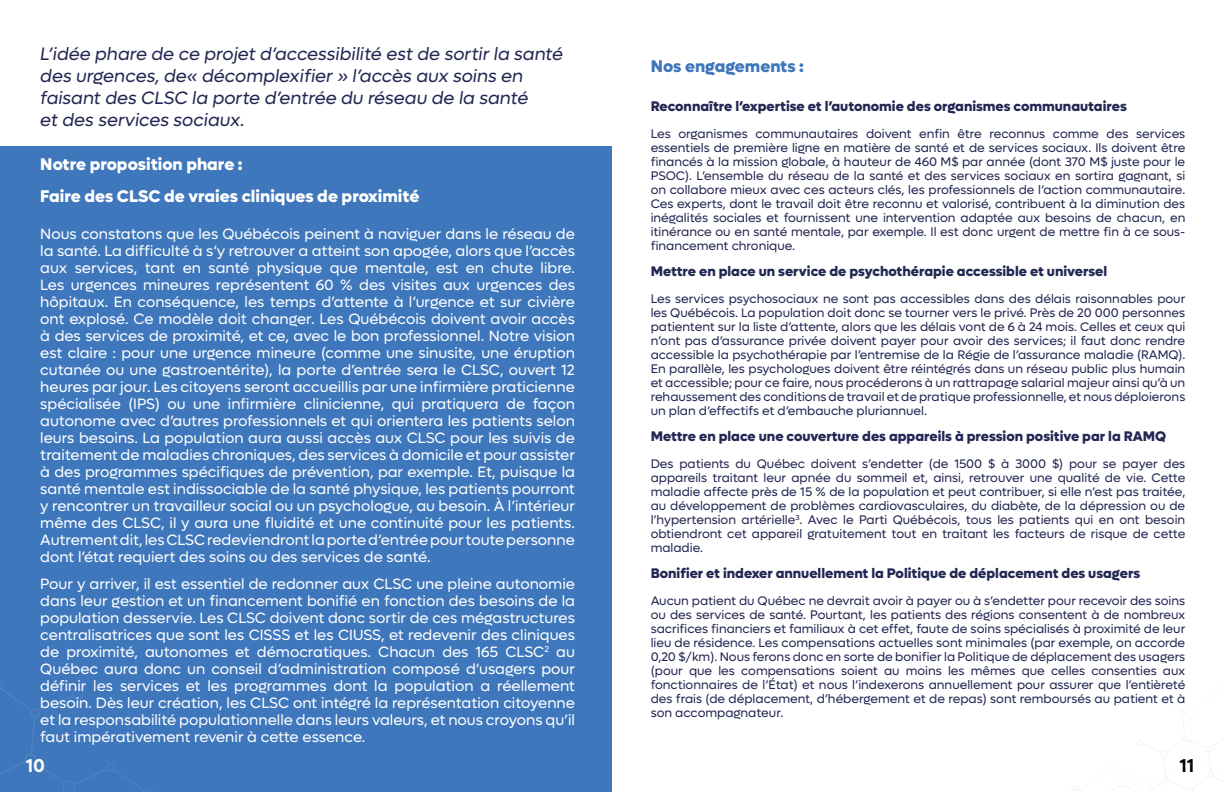
<style>
.page{position:relative;width:1224px;height:792px;background:#fff}
.page>*{position:absolute;margin:0;border:0;box-sizing:border-box;transform-origin:0 0}
.t1{font:600 18.7px "Lufga";color:#fff}
.t2{font:600 18.7px "Lufga";color:#000}
.t3{font:italic 18px/22px "Lufga";color:#222753}
.t4{font:800 17px/32px "Lufga";color:#fff}
.t5{font:800 17px "Lufga";color:#3e77bc}
.t6{font:15px/17px "Lufga";color:#fff;text-align:justify}
.t7{font:800 14px "Lufga";color:#222753}
.t8{font:12.5px/14px "Lufga";color:#222753;text-align:justify}
</style>
<div class="page">
<div style="left:0;top:146px;width:612px;height:646px;background:#3e77bc"></div>
<svg style="left:1073px;top:710px;width:151px;height:82px"></svg>
<svg style="left:0;top:681px;width:154px;height:111px"></svg>
<h2 class="t3" style="left:40px;top:43px;width:524px">L’idée phare de ce projet d’accessibilité est de sortir la santé des urgences, de« décomplexifier » l’accès aux soins en faisant des CLSC la porte d’entrée du réseau de la santé<br>et des services sociaux.</h2>
<h3 class="t4" style="left:40px;top:148px;width:381px">Notre proposition phare :<br>Faire des CLSC de vraies cliniques de proximité</h3>
<p class="t6" style="left:40px;top:225px;width:536px">Nous constatons que les Québécois peinent à naviguer dans le réseau de la santé. La difficulté à s’y retrouver a atteint son apogée, alors que l’accès aux services, tant en santé physique que mentale, est en chute libre.<br>Les urgences mineures représentent 60 % des visites aux urgences des hôpitaux. En conséquence, les temps d’attente à l’urgence et sur civière ont explosé. Ce modèle doit changer. Les Québécois doivent avoir accès à des services de proximité, et ce, avec le bon professionnel. Notre vision est claire : pour une urgence mineure (comme une sinusite, une éruption cutanée ou une gastroentérite), la porte d’entrée sera le CLSC, ouvert 12 heures par jour. Les citoyens seront accueillis par une infirmière praticienne spécialisée (IPS) ou une infirmière clinicienne, qui pratiquera de façon autonome avec d’autres professionnels et qui orientera les patients selon leurs besoins. La population aura aussi accès aux CLSC pour les suivis de traitement de maladies chroniques, des services à domicile et pour assister à des programmes spécifiques de prévention, par exemple. Et, puisque la santé mentale est indissociable de la santé physique, les patients pourront y rencontrer un travailleur social ou un psychologue, au besoin. À l’intérieur même des CLSC, il y aura une fluidité et une continuité pour les patients.<br>Autrement dit, les CLSC redeviendront la porte d’entrée pour toute personne dont l’état requiert des soins ou des services de santé.</p>
<p class="t6" style="left:40px;top:575px;width:536px">Pour y arriver, il est essentiel de redonner aux CLSC une pleine autonomie dans leur gestion et un financement bonifié en fonction des besoins de la population desservie. Les CLSC doivent donc sortir de ces mégastructures centralisatrices que sont les CISSS et les CIUSS, et redevenir des cliniques de proximité, autonomes et démocratiques. Chacun des 165 CLSC<sup>2</sup> au Québec aura donc un conseil d’administration composé d’usagers pour définir les services et les programmes dont la population a réellement besoin. Dès leur création, les CLSC ont intégré la représentation citoyenne et la responsabilité populationnelle dans leurs valeurs, et nous croyons qu’il faut impérativement revenir à cette essence.</p>
<h3 class="t5" style="left:651px;top:56px;width:155px">Nos engagements :</h3>
<p class="t7" style="left:651px;top:98px;width:478px">Reconnaître l’expertise et l’autonomie des organismes communautaires</p>
<p class="t8" style="left:651px;top:127px;width:536px">Les organismes communautaires doivent enfin être reconnus comme des services essentiels de première ligne en matière de santé et de services sociaux. Ils doivent être financés à la mission globale, à hauteur de 460 M$ par année (dont 370 M$ juste pour le PSOC). L’ensemble du réseau de la santé et des services sociaux en sortira gagnant, si on collabore mieux avec ces acteurs clés, les professionnels de l’action communautaire.<br>Ces experts, dont le travail doit être reconnu et valorisé, contribuent à la diminution des inégalités sociales et fournissent une intervention adaptée aux besoins de chacun, en itinérance ou en santé mentale, par exemple. Il est donc urgent de mettre fin à ce sous&shy;financement chronique.</p>
<p class="t7" style="left:651px;top:263px;width:458px">Mettre en place un service de psychothérapie accessible et universel</p>
<p class="t8" style="left:651px;top:292px;width:536px">Les services psychosociaux ne sont pas accessibles dans des délais raisonnables pour les Québécois. La population doit donc se tourner vers le privé. Près de 20 000 personnes patientent sur la liste d’attente, alors que les délais vont de 6 à 24 mois. Celles et ceux qui n’ont pas d’assurance privée doivent payer pour avoir des services; il faut donc rendre accessible la psychothérapie par l’entremise de la Régie de l’assurance maladie (RAMQ).<br>En parallèle, les psychologues doivent être réintégrés dans un réseau public plus humain et accessible; pour ce faire, nous procéderons à un rattrapage salarial majeur ainsi qu’à un rehaussement des conditions de travail et de pratique professionnelle, et nous déploierons un plan d’effectifs et d’embauche pluriannuel.</p>
<p class="t7" style="left:651px;top:428px;width:517px">Mettre en place une couverture des appareils à pression positive par la RAMQ</p>
<p class="t8" style="left:651px;top:457px;width:536px">Des patients du Québec doivent s’endetter (de 1500 $ à 3000 $) pour se payer des appareils traitant leur apnée du sommeil et, ainsi, retrouver une qualité de vie. Cette maladie affecte près de 15 % de la population et peut contribuer, si elle n’est pas traitée, au développement de problèmes cardiovasculaires, du diabète, de la dépression ou de l’hypertension artérielle<sup>3</sup>. Avec le Parti Québécois, tous les patients qui en ont besoin obtiendront cet appareil gratuitement tout en traitant les facteurs de risque de cette maladie.</p>
<p class="t7" style="left:651px;top:565px;width:491px">Bonifier et indexer annuellement la Politique de déplacement des usagers</p>
<p class="t8" style="left:651px;top:594px;width:536px">Aucun patient du Québec ne devrait avoir à payer ou à s’endetter pour recevoir des soins ou des services de santé. Pourtant, les patients des régions consentent à de nombreux sacrifices financiers et familiaux à cet effet, faute de soins spécialisés à proximité de leur lieu de résidence. Les compensations actuelles sont minimales (par exemple, on accorde 0,20 $/km). Nous ferons donc en sorte de bonifier la Politique de déplacement des usagers (pour que les compensations soient au moins les mêmes que celles consenties aux fonctionnaires de l’État) et nous l’indexerons annuellement pour assurer que l’entièreté des frais (de déplacement, d’hébergement et de repas) sont remboursés au patient et à son accompagnateur.</p>
<h1 class="t1" style="left:26px;top:755px;width:21px">10</h1>
<h1 class="t2" style="left:1180px;top:755px;width:16px">11</h1>
</div>
